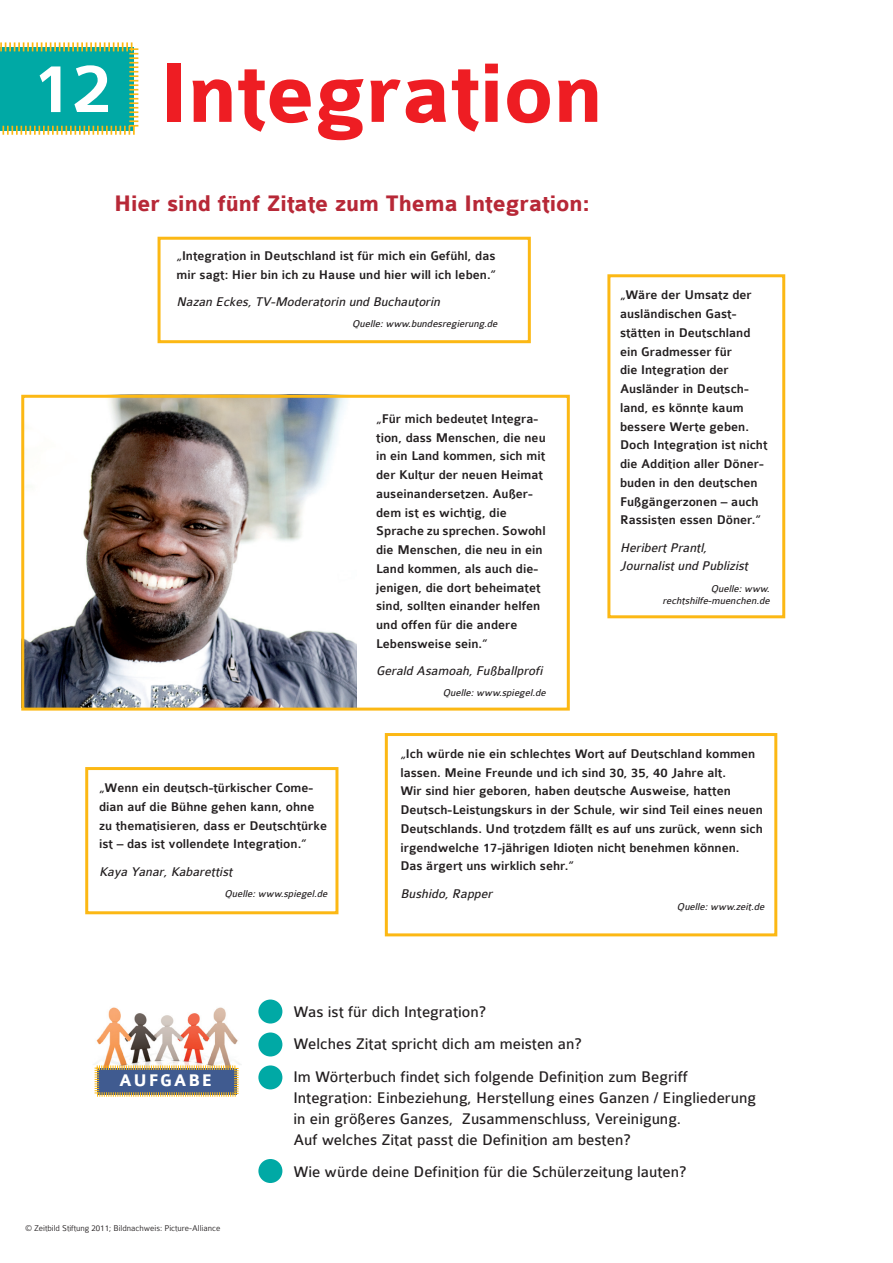
<style>
.page{position:relative;width:893px;height:1263px;background:#fff}
.page>*{position:absolute;margin:0;border:0;box-sizing:border-box;transform-origin:0 0}
.Head30{font:700 90px "Colaborate";color:#ee1d23}
.Head30-2{font:500 75px "Colaborate";color:#fff}
.Sub12{font:700 24px "Colaborate";color:#b72837}
.Sub12-2{font:700 18px "Colaborate";letter-spacing:.1em;color:#fff}
.Fließtext11{font:16.5px/21px "Colaborate";color:#231f20}
.Vorspann{font:500 13.5px/18.8px "Colaborate";color:#231f20}
.Fließtext{font:italic 13.5px "Colaborate";color:#231f20}
.Vorspann-2{font:italic 13.5px "Colaborate";color:#231f20}
.Quelle{font:italic 10.5px/12.6px "Colaborate";color:#231f20;text-align:right}
.Fließtext-2{font:300 9px "Colaborate";color:#231f20}
</style>
<div class="page">
<svg style="left:0;top:42px;width:138px;height:93px;background:#29b09f"></svg>
<div style="left:258px;top:999px;width:24px;height:24px;background:#00a9a5;border-radius:50%"></div>
<div style="left:258px;top:1032px;width:24px;height:24px;background:#00a9a5;border-radius:50%"></div>
<div style="left:258px;top:1159px;width:24px;height:24px;background:#00a9a5;border-radius:50%"></div>
<div style="left:258px;top:1065px;width:24px;height:24px;background:#00a9a5;border-radius:50%"></div>
<img style="left:25px;top:399px;width:331px;height:308px">
<div style="left:158px;top:237px;width:373px;height:106px;border:3px solid #fcb814"></div>
<div style="left:21px;top:395px;width:549px;height:316px;border:3px solid #fcb814"></div>
<div style="left:85px;top:767px;width:253px;height:147px;border:3px solid #fcb814"></div>
<div style="left:385px;top:733px;width:392px;height:203px;border:3px solid #fcb814"></div>
<div style="left:607px;top:274px;width:178px;height:344px;border:3px solid #fcb814"></div>
<img style="left:94px;top:1007px;width:147px;height:87px">
<svg style="left:95px;top:1065px;width:144px;height:32px;background:#6f7989"></svg>
<p class="Head30-2" style="left:31px;top:49px;width:82px">12</p>
<p class="Head30" style="left:160px;top:47px;width:445px">Integration</p>
<p class="Sub12" style="left:114px;top:191px;width:477px">Hier sind fünf Zitate zum Thema Integration:</p>
<p class="Vorspann" style="left:176px;top:246px;width:321px">„Integration in Deutschland ist für mich ein Gefühl, das mir sagt: Hier bin ich zu Hause und hier will ich leben.“</p>
<p class="Vorspann-2" style="left:176px;top:294px;width:268px">Nazan Eckes,TV-Moderatorin und Buchautorin</p>
<p class="Quelle" style="left:352px;top:317px;width:149px">Quelle:www.bundesregierung.de</p>
<p class="Vorspann" style="left:376px;top:409px;width:171px">„Für mich bedeutet Integra&shy;tion, dass Menschen, die neu in ein Land kommen, sich mit der Kultur der neuen Heimat auseinandersetzen. Außer-</p>
<p class="Vorspann" style="left:376px;top:503px;width:132px">dem ist es wichtig, die</p>
<p class="Vorspann" style="left:376px;top:522px;width:171px">Sprache zu sprechen. Sowohl</p>
<p class="Vorspann" style="left:376px;top:541px;width:168px">die Menschen, die neu in ein<br>Land kommen, als auch die&shy;jenigen, die dort beheimatet sind, sollten einander helfen und offen für die andere<br>Lebensweise sein.“</p>
<p class="Fließtext" style="left:376px;top:664px;width:171px">Gerald Asamoah,Fußballprofi</p>
<p class="Quelle" style="left:443px;top:687px;width:107px">Quelle:www.spiegel.de</p>
<p class="Vorspann" style="left:620px;top:286px;width:149px">„Wäre der Umsatz der ausländischen Gast&shy;stätten in Deutschland ein Gradmesser für<br>die Integration der<br>Ausländer in Deutsch&shy;land, es könnte kaum bessere Werte geben.<br>Doch Integration ist nicht die Addition aller Döner&shy;buden in den deutschen<br>Fußgängerzonen – auch<br>Rassisten essen Döner.“</p>
<p class="Fließtext" style="left:620px;top:540px;width:92px">HeribertPrantl,</p>
<p class="Fließtext" style="left:620px;top:559px;width:133px">Journalistund Publizist</p>
<p class="Quelle" style="left:662px;top:582px;width:111px">Quelle:www. rechtshilfe-muenchen.de</p>
<p class="Vorspann" style="left:99px;top:779px;width:230px">„Wenn ein deutsch-türkischer Come&shy;dian auf die Bühne gehen kann, ohne zu thematisieren, dass er Deutschtürke ist – das ist vollendete Integration.“</p>
<p class="Fließtext" style="left:99px;top:864px;width:138px">Kaya Yanar,Kabarettist</p>
<p class="Quelle" style="left:225px;top:887px;width:107px">Quelle:www.spiegel.de</p>
<p class="Vorspann" style="left:400px;top:745px;width:364px">„Ich würde nie ein schlechtes Wort auf Deutschland kommen lassen. Meine Freunde und ich sind 30, 35, 40 Jahre alt.<br>Wir sind hier geboren, haben deutsche Ausweise, hatten Deutsch-Leistungskurs in der Schule, wir sind Teil eines neuen Deutschlands. Und trotzdem fällt es auf uns zurück, wenn sich irgendwelche 17-jährigen Idioten nicht benehmen können.<br>Das ärgert uns wirklich sehr.“</p>
<p class="Fließtext" style="left:400px;top:886px;width:97px">Bushido,Rapper</p>
<p class="Quelle" style="left:677px;top:901px;width:91px">Quelle:www.zeit.de</p>
<p class="Sub12-2" style="left:119px;top:1071px;width:95px">AUFGABE</p>
<p class="Fließtext-2" style="left:25px;top:1223px;width:196px">© Zeitbild Stiftung 2011; Bildnachweis: Picture-Alliance</p>
<p class="Fließtext11" style="left:293px;top:1001px;width:194px">Was ist für dich Integration?</p>
<p class="Fließtext11" style="left:293px;top:1034px;width:290px">Welches Zitat spricht dich am meisten an?</p>
<p class="Fließtext11" style="left:293px;top:1066px;width:464px">Im Wörterbuch findet sich folgende Definition zum Begriff Integration: Einbeziehung, Herstellung eines Ganzen / Eingliederung in ein größeres Ganzes, Zusammenschluss, Vereinigung.<br>Auf welches Zitat passt die Definition am besten?</p>
<p class="Fließtext11" style="left:293px;top:1162px;width:395px">Wie würde deine Definition für die Schülerzeitung lauten?</p>
</div>
